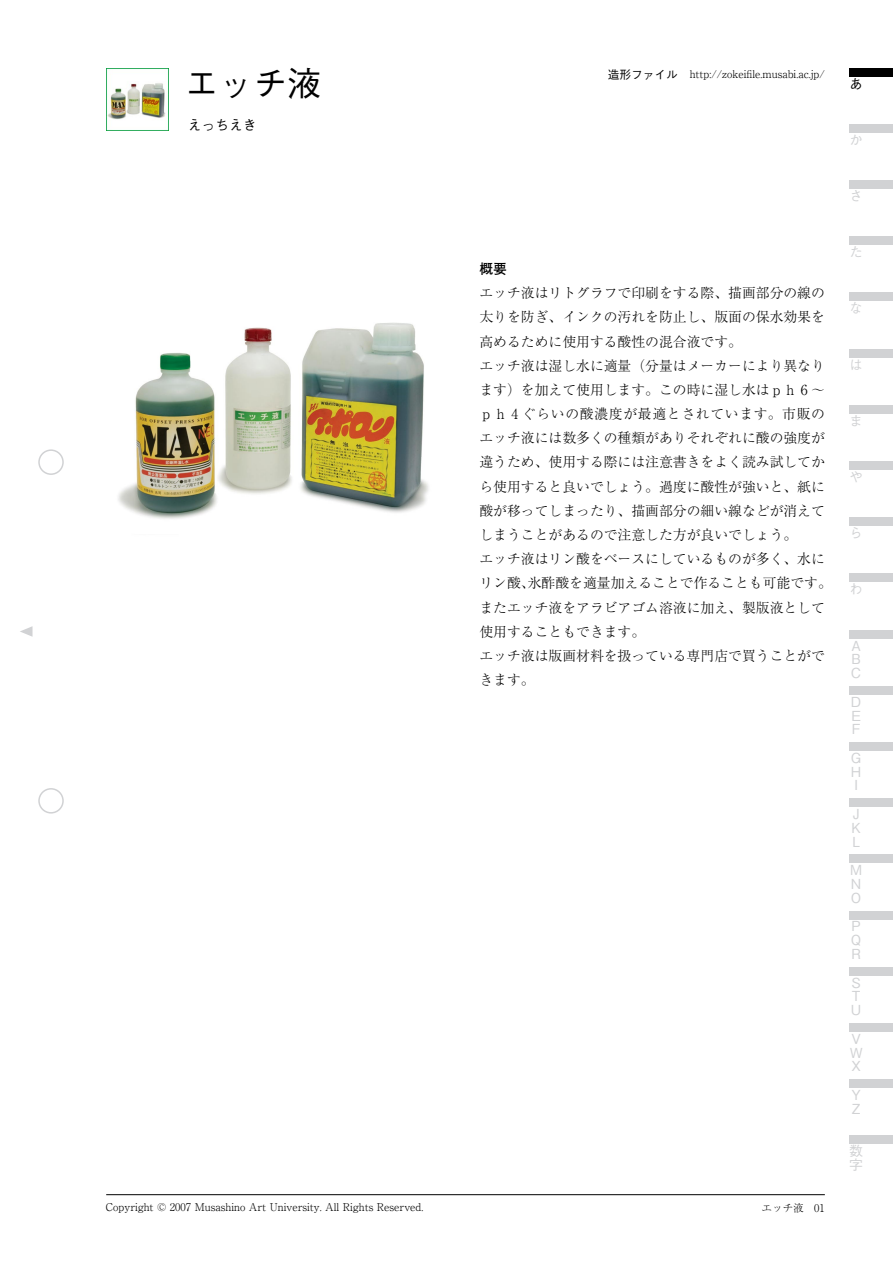
<style>
.page{position:relative;width:893px;height:1263px;background:#fff}
.page>*{position:absolute;margin:0;border:0;box-sizing:border-box;transform-origin:0 0}
.t1{font:500 34.05px "Gothic BBB Pro";color:#000}
.t2{font:300 13.8px/24.2px "Ryumin Pro";color:#000}
.t3{font:500 13.8px/13.8px "Gothic BBB Pro";color:#d1d2d4;text-align:justify}
.t4{font:300 13.8px "Ryumin Pro";letter-spacing:.05em;color:#000}
.t5{font:500 13.8px "Gothic BBB Pro";color:#000}
.t6{font:700 13.8px "Futo Go B101 Pro";color:#000}
.t7{font:300 10.65px "Ryumin Pro";color:#000}
.s1{font-family:"Gothic BBB Pro";font-weight:500;font-size:11.7px}
</style>
<div class="page">
<div style="left:38px;top:449px;width:26px;height:26px;border:2px solid #d1d2d4;border-radius:50%"></div>
<div style="left:38px;top:788px;width:26px;height:25px;border:2px solid #d1d2d4;border-radius:50%"></div>
<svg style="left:20px;top:626px;width:13px;height:11px"></svg>
<div style="left:849px;top:1135px;width:44px;height:9px;background:#d1d2d4"></div>
<div style="left:849px;top:1079px;width:44px;height:9px;background:#d1d2d4"></div>
<div style="left:849px;top:1023px;width:44px;height:8px;background:#d1d2d4"></div>
<div style="left:849px;top:967px;width:44px;height:8px;background:#d1d2d4"></div>
<div style="left:849px;top:911px;width:44px;height:8px;background:#d1d2d4"></div>
<div style="left:849px;top:854px;width:44px;height:9px;background:#d1d2d4"></div>
<div style="left:849px;top:798px;width:44px;height:9px;background:#d1d2d4"></div>
<div style="left:849px;top:742px;width:44px;height:9px;background:#d1d2d4"></div>
<div style="left:849px;top:686px;width:44px;height:9px;background:#d1d2d4"></div>
<div style="left:849px;top:630px;width:44px;height:8px;background:#d1d2d4"></div>
<div style="left:849px;top:574px;width:44px;height:8px;background:#d1d2d4"></div>
<div style="left:849px;top:517px;width:44px;height:9px;background:#d1d2d4"></div>
<div style="left:849px;top:461px;width:44px;height:9px;background:#d1d2d4"></div>
<div style="left:849px;top:405px;width:44px;height:9px;background:#d1d2d4"></div>
<div style="left:849px;top:293px;width:44px;height:8px;background:#d1d2d4"></div>
<div style="left:849px;top:124px;width:44px;height:9px;background:#d1d2d4"></div>
<hr style="left:106px;top:1194px;width:719px;height:1px;background:#000">
<img style="left:118px;top:322px;width:311px;height:197px">
<img style="left:106px;top:68px;width:62px;height:62px">
<div style="left:849px;top:180px;width:44px;height:9px;background:#d1d2d4"></div>
<div style="left:849px;top:237px;width:44px;height:8px;background:#d1d2d4"></div>
<div style="left:849px;top:349px;width:44px;height:8px;background:#d1d2d4"></div>
<div style="left:849px;top:68px;width:44px;height:9px;background:#000"></div>
<h1 class="t1" style="left:185px;top:56px;width:138px">エッチ液</h1>
<p class="t5" style="left:188px;top:114px;width:71px">えっちえき</p>
<p class="t7" style="left:106px;top:1199px;width:319px">Copyright © 2007 Musashino Art University. All Rights Reserved.</p>
<p class="t6" style="left:479px;top:258px;width:29px">概要</p>
<p class="t7" style="left:608px;top:66px;width:218px"><span class="s1">造形ファイル　</span>http://zokeifile.musabi.ac j p. /</p>
<p class="t2" style="left:479px;top:280px;width:347px">エッチ液はリトグラフで印刷をする際、描画部分の線の</p>
<p class="t2" style="left:479px;top:304px;width:347px">太りを防ぎ、インクの汚れを防止し、版面の保水効果を</p>
<p class="t2" style="left:479px;top:328px;width:264px">高めるために使用する酸性の混合液です。</p>
<p class="t2" style="left:479px;top:352px;width:347px">エッチ液は湿し水に適量（分量はメーカーにより異なり</p>
<p class="t2" style="left:479px;top:376px;width:347px">ます）を加えて使用します。この時に湿し水はｐｈ 6 ~</p>
<p class="t4" style="left:479px;top:403px;width:347px">ｐｈ 4 ぐらいの酸濃度が最適とされています。市販の</p>
<p class="t2" style="left:479px;top:425px;width:347px">エッチ液には数多くの種類がありそれぞれに酸の強度が</p>
<p class="t2" style="left:479px;top:449px;width:347px">違うため、使用する際には注意書きをよく読み試してか</p>
<p class="t2" style="left:479px;top:473px;width:347px">ら使用すると良いでしょう。過度に酸性が強いと、紙に</p>
<p class="t2" style="left:479px;top:497px;width:347px">酸が移ってしまったり、描画部分の細い線などが消えて</p>
<p class="t2" style="left:479px;top:522px;width:319px">しまうことがあるので注意した方が良いでしょう。</p>
<p class="t2" style="left:479px;top:546px;width:347px">エッチ液はリン酸をベースにしているものが多く、水に</p>
<p class="t2" style="left:528px;top:570px;width:306px">氷酢酸を適量加えることで作ることも可能です。</p>
<p class="t2" style="left:479px;top:570px;width:347px">リン酸、<br>またエッチ液をアラビアゴム溶液に加え、製版液として使用することもできます。<br>エッチ液は版画材料を扱っている専門店で買うことができます。</p>
<p class="t7" style="left:751px;top:1199px;width:55px">　エッチ液</p>
<p class="t7" style="left:814px;top:1199px;width:12px">01</p>
<p class="t5" style="left:849px;top:72px;width:13px">あ</p>
<p class="t3" style="left:849px;top:131px;width:14px">か</p>
<p class="t3" style="left:849px;top:187px;width:12px">さ</p>
<p class="t3" style="left:849px;top:244px;width:14px">た</p>
<p class="t3" style="left:849px;top:300px;width:14px">な</p>
<p class="t3" style="left:849px;top:356px;width:14px">は</p>
<p class="t3" style="left:849px;top:412px;width:13px">ま</p>
<p class="t3" style="left:849px;top:468px;width:14px">や</p>
<p class="t3" style="left:849px;top:524px;width:13px">ら</p>
<p class="t3" style="left:849px;top:580px;width:14px">わ</p>
<p class="t3" style="left:851px;top:637px;width:12px">A B C</p>
<p class="t3" style="left:851px;top:693px;width:12px">D E F</p>
<p class="t3" style="left:851px;top:749px;width:12px">G H I</p>
<p class="t3" style="left:851px;top:805px;width:11px">J K L</p>
<p class="t3" style="left:850px;top:861px;width:14px">M N O</p>
<p class="t3" style="left:851px;top:918px;width:12px">P Q R</p>
<p class="t3" style="left:851px;top:974px;width:12px">S T U</p>
<p class="t3" style="left:850px;top:1030px;width:15px;text-align:left">V<br>W<br>X</p>
<p class="t3" style="left:851px;top:1086px;width:11px">Y<br>Z</p>
<p class="t3" style="left:849px;top:1142px;width:15px">数字</p>
</div>
